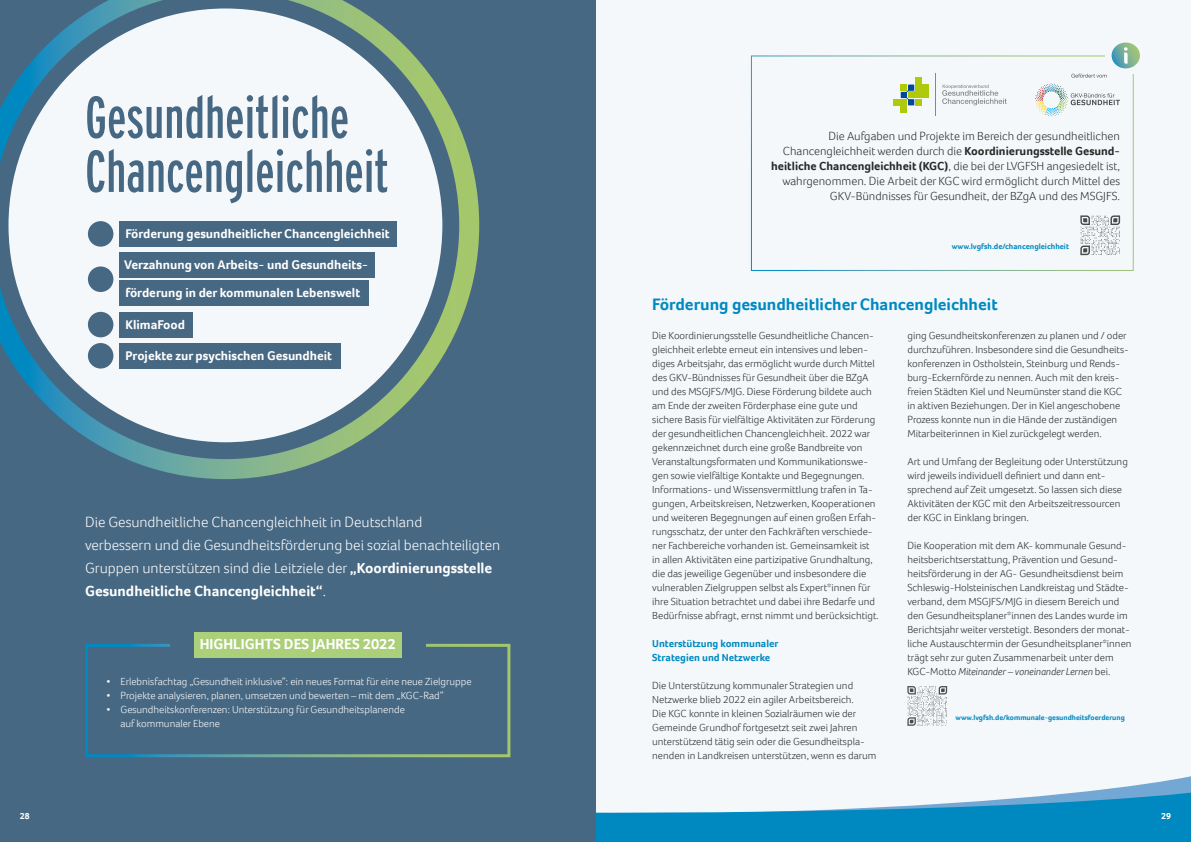
<style>
.page{position:relative;width:1191px;height:842px;background:#f5f8fb}
.page>*{position:absolute;margin:0;border:0;box-sizing:border-box;transform-origin:0 0}
.t1{font:59px/54px "Interstate Compressed";color:#476883}
.t2{font:700 17px "Foco";color:#0089c1}
.t3{font:300 15px/23px "Foco";color:#fff}
.t4{font:700 15px "Foco";color:#fff}
.t5{font:700 13px "Foco";color:#fff}
.t6{font:300 12px/15px "Foco";color:#282827;text-align:right}
.t7{font:300 10.5px/14px "Foco";color:#282827}
.t8{font:300 10.5px/14px "Foco";color:#fff}
.t9{font:700 10.5px "Foco";color:#0089c1}
.t10{font:700 9px "Foco";color:#fff}
.t11{font:700 8px "Foco";color:#0089c1}
.t12{font:700 7.5px "Foco";color:#0089c1}
.s1{font-weight:700}
.s2{font-style:italic}
</style>
<div class="page">
<svg style="left:595px;top:774px;width:596px;height:17px"></svg>
<svg style="left:595px;top:791px;width:596px;height:51px;fill:#0089c1"></svg>
<div style="left:0;top:0;width:595px;height:842px;background:#476883"></div>
<svg style="left:0;top:0;width:479px;height:479px"></svg>
<div style="left:8px;top:8px;width:434px;height:434px;background:#f5f8fb;border-radius:50%"></div>
<div style="left:194px;top:632px;width:207px;height:26px;background:#accf79"></div>
<svg style="left:1080px;top:215px;width:40px;height:40px"></svg>
<div style="left:751px;top:55px;width:382px;height:216px;border:1px solid #fff"></div>
<div style="left:1106px;top:43px;width:34px;height:31px;background:#f5f8fb"></div>
<svg style="left:1111px;top:43px;width:29px;height:25px"></svg>
<div style="left:88px;top:266px;width:25px;height:26px;background:#476883;border-radius:50%"></div>
<div style="left:119px;top:252px;width:255px;height:26px;background:#476883"></div>
<div style="left:119px;top:281px;width:250px;height:25px;background:#476883"></div>
<div style="left:88px;top:221px;width:25px;height:26px;background:#476883;border-radius:50%"></div>
<div style="left:119px;top:221px;width:278px;height:26px;background:#476883"></div>
<div style="left:88px;top:312px;width:25px;height:25px;background:#476883;border-radius:50%"></div>
<div style="left:119px;top:312px;width:74px;height:25px;background:#476883"></div>
<div style="left:88px;top:343px;width:25px;height:26px;background:#476883;border-radius:50%"></div>
<div style="left:119px;top:343px;width:221px;height:26px;background:#476883"></div>
<svg style="left:942px;top:85px;width:64px;height:20px"></svg>
<hr style="left:935px;top:74px;width:1px;height:42px;background:#878787">
<div style="left:915px;top:77px;width:6px;height:7px;background:#afca0b"></div>
<div style="left:922px;top:85px;width:7px;height:6px;background:#afca0b"></div>
<div style="left:922px;top:92px;width:7px;height:6px;background:#afca0b"></div>
<div style="left:900px;top:106px;width:7px;height:7px;background:#afca0b"></div>
<svg style="left:893px;top:85px;width:28px;height:20px"></svg>
<svg style="left:1035px;top:74px;width:85px;height:42px"></svg>
<svg style="left:907px;top:686px;width:40px;height:40px"></svg>
<p class="t1" style="left:85px;top:90px;width:305px">Gesundheitliche<br>Chancengleichheit</p>
<p class="t5" style="left:125px;top:225px;width:266px">Förderung gesundheitlicher Chancengleichheit</p>
<p class="t5" style="left:124px;top:256px;width:245px">Verzahnung von Arbeits- und Gesundheits-</p>
<p class="t5" style="left:125px;top:284px;width:236px">förderung in der kommunalen Lebenswelt</p>
<p class="t5" style="left:125px;top:315px;width:61px">KlimaFood</p>
<p class="t5" style="left:125px;top:347px;width:208px">Projekte zur psychischen Gesundheit</p>
<p class="t3" style="left:85px;top:510px;width:339px">Die Gesundheitliche Chancengleichheit in Deutschland</p>
<p class="t3" style="left:85px;top:533px;width:417px">verbessern und die Gesundheitsförderung bei sozial benachteiligten<br>Gruppen unterstützen sind die Leitziele der <span class="s1">„Koordinierungsstelle<br>Gesundheitliche Chancengleichheit“</span>.</p>
<p class="t4" style="left:200px;top:634px;width:198px">HIGHLIGHTS DES JAHRES 2022</p>
<p class="t8" style="left:106px;top:674px;width:367px">• Erlebnisfachtag „Gesundheit inklusive“: ein neues Format für eine neue Zielgruppe</p>
<p class="t8" style="left:106px;top:688px;width:339px">• Projekte analysieren, planen, umsetzen und bewerten – mit dem „KGC-Rad“</p>
<p class="t8" style="left:120px;top:702px;width:286px;text-indent:-14px">• Gesundheitskonferenzen: Unterstützung für Gesundheitsplanende auf kommunaler Ebene</p>
<p class="t6" style="left:828px;top:129px;width:293px">Die Aufgaben und Projekte im Bereich der gesundheitlichen</p>
<p class="t6" style="left:771px;top:144px;width:350px">Chancengleichheit werden durch die <span class="s1">Koordinierungsstelle Gesund&shy;heitliche Chancengleichheit (KGC)</span>, die bei der LVGFSH angesiedelt ist, wahrgenommen. Die Arbeit der KGC wird ermöglicht durch Mittel des GKV-Bündnisses für Gesundheit, der BZgA und des MSGJFS.</p>
<p class="t11" style="left:951px;top:241px;width:119px">www.lvgfsh.de/chancengleichheit</p>
<p class="t2" style="left:652px;top:293px;width:347px">Förderung gesundheitlicher Chancengleichheit</p>
<p class="t7" style="left:652px;top:328px;width:228px">Die Koordinierungsstelle Gesundheitliche Chancen&shy;gleichheit erlebte erneut ein intensives und leben&shy;diges Arbeitsjahr, das ermöglicht wurde durch Mittel des GKV-Bündnisses für Gesundheit über die BZgA und des MSGJFS/MJG. Diese Förderung bildete auch am Ende der zweiten Förderphase eine gute und sichere Basis für vielfältige Aktivitäten zur Förderung der gesundheitlichen Chancengleichheit. 2022 war gekennzeichnet durch eine große Bandbreite von Veranstaltungsformaten und Kommunikationswe&shy;gen sowie vielfältige Kontakte und Begegnungen.<br>Informations- und Wissensvermittlung trafen in Ta&shy;gungen, Arbeitskreisen, Netzwerken, Kooperationen und weiteren Begegnungen auf einen großen Erfah&shy;rungsschatz, der unter den Fachkräften verschiede&shy;ner Fachbereiche vorhanden ist. Gemeinsamkeit ist in allen Aktivitäten eine partizipative Grundhaltung, die das jeweilige Gegenüber und insbesondere die vulnerablen Zielgruppen selbst als Expert*innen für ihre Situation betrachtet und dabei ihre Bedarfe und Bedürfnisse abfragt, ernst nimmt und berücksichtigt.</p>
<p class="t9" style="left:652px;top:637px;width:128px">Unterstützung kommunaler</p>
<p class="t9" style="left:652px;top:651px;width:120px">Strategien und Netzwerke</p>
<p class="t7" style="left:652px;top:678px;width:226px">Die Unterstützung kommunaler Strategien und Netzwerke blieb 2022 ein agiler Arbeitsbereich.<br>Die KGC konnte in kleinen Sozialräumen wie der Gemeinde Grundhof fortgesetzt seit zwei Jahren unterstützend tätig sein oder die Gesundheitspla&shy;nenden in Landkreisen unterstützen, wenn es darum</p>
<p class="t7" style="left:907px;top:328px;width:223px">ging Gesundheitskonferenzen zu planen und / oder durchzuführen. Insbesondere sind die Gesundheits&shy;konferenzen in Ostholstein, Steinburg und Rends&shy;burg-Eckernförde zu nennen. Auch mit den kreis&shy;freien Städten Kiel und Neumünster stand die KGC in aktiven Beziehungen. Der in Kiel angeschobene Prozess konnte nun in die Hände der zuständigen Mitarbeiterinnen in Kiel zurückgelegt werden.</p>
<p class="t7" style="left:907px;top:454px;width:222px">Art und Umfang der Begleitung oder Unterstützung wird jeweils individuell definiert und dann ent&shy;sprechend auf Zeit umgesetzt. So lassen sich diese Aktivitäten der KGC mit den Arbeitszeitressourcen der KGC in Einklang bringen.</p>
<p class="t7" style="left:907px;top:538px;width:226px">Die Kooperation mit dem AK- kommunale Gesund&shy;heitsberichtserstattung, Prävention und Gesund&shy;heitsförderung in der AG- Gesundheitsdienst beim Schleswig-Holsteinischen Landkreistag und Städte&shy;verband, dem MSGJFS/MJG in diesem Bereich und den Gesundheitsplaner*innen des Landes wurde im Berichtsjahr weiter verstetigt. Besonders der monat&shy;liche Austauschtermin der Gesundheitsplaner*innen trägt sehr zur guten Zusammenarbeit unter dem KGC-Motto <span class="s2">Miteinander – voneinander Lernen</span> bei.</p>
<p class="t12" style="left:955px;top:712px;width:171px">www.lvgfsh.de/kommunale-gesundheitsfoerderung</p>
<p class="t10" style="left:20px;top:810px;width:11px">28</p>
<p class="t10" style="left:1161px;top:810px;width:11px">29</p>
</div>
